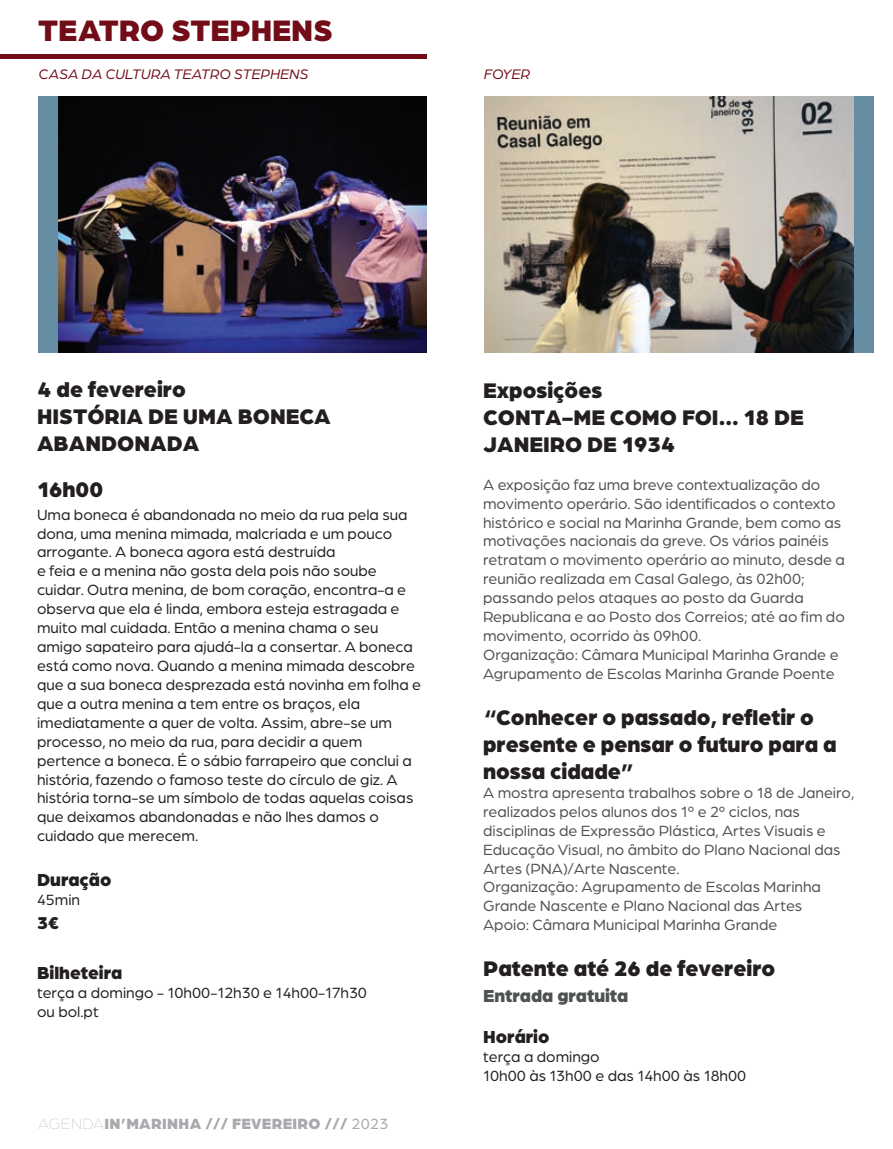
<style>
.page{position:relative;width:893px;height:1149px;background:#fff}
.page>*{position:absolute;margin:0;border:0;box-sizing:border-box;transform-origin:0 0}
.t1{font:900 31.5px "Arboria";color:#720d18}
.t2{font:900 22.5px/27px "Arboria";color:#231f20}
.t3{font:900 18.45px "Arboria";color:#231f20}
.t4{font:900 18.45px "Arboria";color:#4f5252}
.t5{font:900 18.22px "Arboria";color:#231f20}
.t6{font:15.75px/18.9px "Arboria";color:#231f20}
.t7{font:15.75px/18.9px "Arboria";color:#4f5252}
.t8{font:900 15.75px "Arboria";letter-spacing:.02em;color:#a8a9ad}
.t9{font:italic 14.62px "Arboria";color:#720d18}
.s1{font-weight:100}
.s2{font-weight:400}
</style>
<div class="page">
<hr style="left:0;top:54px;width:427px;height:4px;background:#720d18">
<img style="left:58px;top:96px;width:369px;height:256px">
<div style="left:38px;top:96px;width:20px;height:256px;background:#658ea5"></div>
<img style="left:485px;top:96px;width:369px;height:256px">
<div style="left:854px;top:96px;width:19px;height:256px;background:#658ea5"></div>
<h1 class="t1" style="left:38px;top:7px;width:296px">TEATRO STEPHENS</h1>
<p class="t9" style="left:39px;top:64px;width:271px">CASA DA CULTURA TEATRO STEPHENS</p>
<p class="t9" style="left:484px;top:64px;width:48px">FOYER</p>
<h2 class="t2" style="left:37px;top:374px;width:295px">4 de fevereiro<br>HISTÓRIA DE UMA BONECA<br>ABANDONADA</h2>
<h2 class="t2" style="left:37px;top:474px;width:68px">16h00</h2>
<p class="t6" style="left:37px;top:504px;width:386px">Uma boneca é abandonada no meio da rua pela sua dona, uma menina mimada, malcriada e um pouco arrogante. A boneca agora está destruída<br>e feia e a menina não gosta dela pois não soube cuidar. Outra menina, de bom coração, encontra-a e observa que ela é linda, embora esteja estragada e muito mal cuidada. Então a menina chama o seu amigo sapateiro para ajudá-la a consertar. A boneca está como nova. Quando a menina mimada descobre que a sua boneca desprezada está novinha em folha e que a outra menina a tem entre os braços, ela imediatamente a quer de volta. Assim, abre-se um processo, no meio da rua, para decidir a quem pertence a boneca. É o sábio farrapeiro que conclui a história, fazendo o famoso teste do círculo de giz. A história torna-se um símbolo de todas aquelas coisas que deixamos abandonadas e não lhes damos o cuidado que merecem.</p>
<p class="t3" style="left:37px;top:866px;width:76px">Duração</p>
<p class="t6" style="left:37px;top:889px;width:45px">45min</p>
<p class="t5" style="left:37px;top:909px;width:23px">3€</p>
<p class="t3" style="left:37px;top:959px;width:87px">Bilheteira</p>
<p class="t6" style="left:37px;top:982px;width:331px">terça a domingo - 10h00-12h30 e 14h00-17h30 ou bol.pt</p>
<p class="t8" style="left:38px;top:1111px;width:352px"><span class="s1">AGENDA</span>IN’MARINHA /// FEVEREIRO /// <span class="s2">2023</span></p>
<h2 class="t2" style="left:483px;top:375px;width:322px">Exposições<br>CONTA-ME COMO FOI... 18 DE<br>JANEIRO DE 1934</h2>
<p class="t7" style="left:483px;top:474px;width:363px">A exposição faz uma breve contextualização do movimento operário. São identificados o contexto histórico e social na Marinha Grande, bem como as motivações nacionais da greve. Os vários painéis retratam o movimento operário ao minuto, desde a reunião realizada em Casal Galego, às 02h00; passando pelos ataques ao posto da Guarda Republicana e ao Posto dos Correios; até ao fim do movimento, ocorrido às 09h00.<br>Organização: Câmara Municipal Marinha Grande e Agrupamento de Escolas Marinha Grande Poente</p>
<h2 class="t2" style="left:483px;top:702px;width:355px">“Conhecer o passado, refletir o presente e pensar o futuro para a nossa cidade”</h2>
<p class="t7" style="left:483px;top:782px;width:373px">A mostra apresenta trabalhos sobre o 18 de Janeiro, realizados pelos alunos dos 1º e 2º ciclos, nas disciplinas de Expressão Plástica, Artes Visuais e Educação Visual, no âmbito do Plano Nacional das Artes (PNA)/Arte Nascente.<br>Organização: Agrupamento de Escolas Marinha Grande Nascente e Plano Nacional das Artes<br>Apoio: Câmara Municipal Marinha Grande</p>
<h2 class="t2" style="left:483px;top:953px;width:294px">Patente até 26 de fevereiro</h2>
<p class="t4" style="left:483px;top:982px;width:147px">Entrada gratuita</p>
<p class="t3" style="left:483px;top:1023px;width:68px">Horário</p>
<p class="t6" style="left:483px;top:1046px;width:265px">terça a domingo<br>10h00 às 13h00 e das 14h00 às 18h00</p>
</div>
